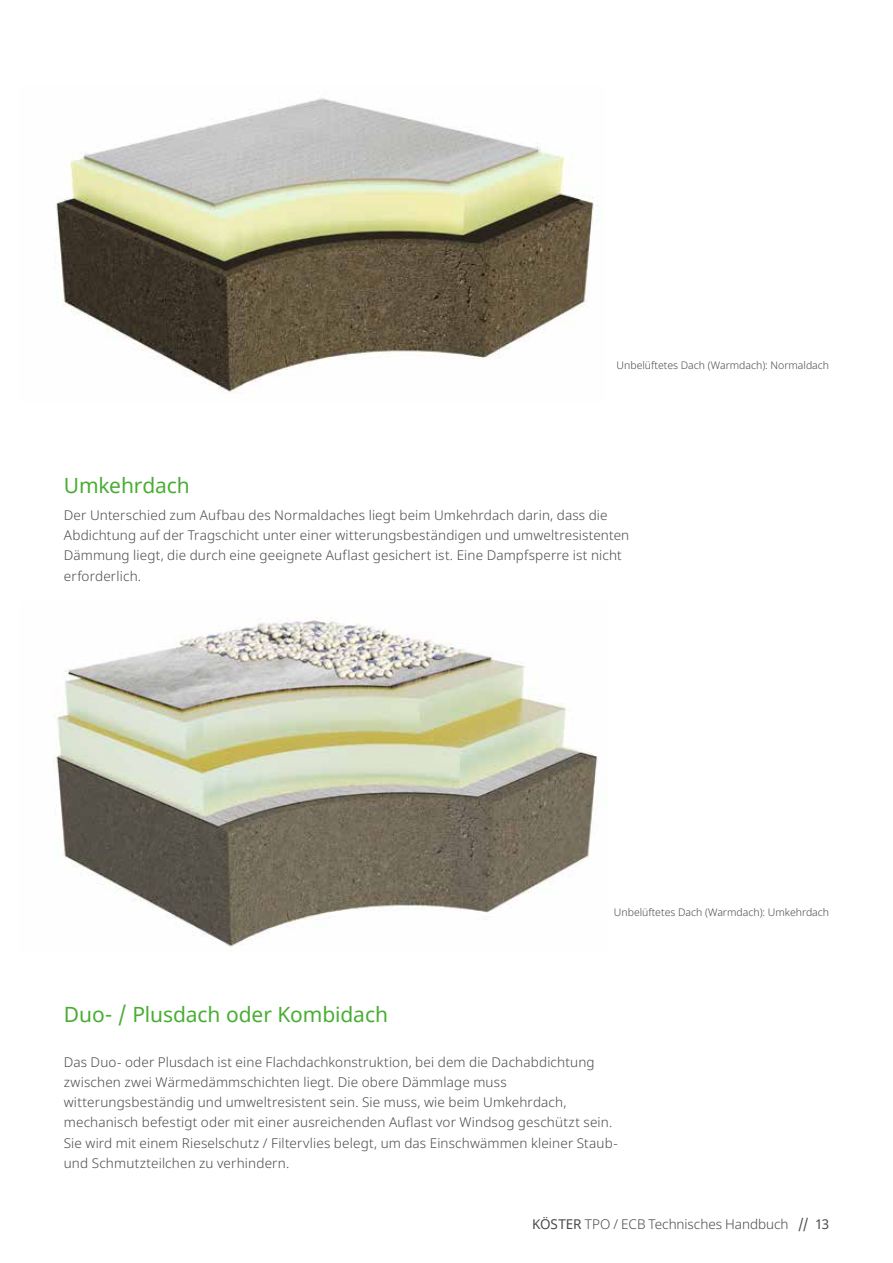
<style>
.page{position:relative;width:893px;height:1263px;background:#fff}
.page>*{position:absolute;margin:0;border:0;box-sizing:border-box;transform-origin:0 0}
.t1{font:21px "Noto Sans";letter-spacing:-.005em;color:#49ad33}
.t2{font:300 13.5px/20.2px "Noto Sans";letter-spacing:.01em;color:#4a4a49}
.t3{font:300 10.5px "Noto Sans";color:#4a4a49}
.s1{font-weight:400}
</style>
<div class="page">
<img style="left:56px;top:98px;width:542px;height:295px">
<img style="left:53px;top:617px;width:545px;height:330px">
<p class="t3" style="left:617px;top:358px;width:214px">Unbelüftetes Dach (Warmdach): Normaldach</p>
<h1 class="t1" style="left:64px;top:471px;width:128px">Umkehrdach</h1>
<p class="t2" style="left:64px;top:505px;width:567px">Der Unterschied zum Aufbau des Normaldaches liegt beim Umkehrdach darin, dass die Abdichtung auf der Tragschicht unter einer witterungsbeständigen und umweltresistenten Dämmung liegt, die durch eine geeignete Auflast gesichert ist. Eine Dampfsperre ist nicht erforderlich.</p>
<p class="t3" style="left:614px;top:905px;width:217px">Unbelüftetes Dach (Warmdach): Umkehrdach</p>
<h1 class="t1" style="left:64px;top:1000px;width:326px">Duo- / Plusdach oder Kombidach</h1>
<p class="t2" style="left:64px;top:1052px;width:555px">Das Duo- oder Plusdach ist eine Flachdachkonstruktion, bei dem die Dachabdichtung zwischen zwei Wärmedämmschichten liegt. Die obere Dämmlage muss witterungsbeständig und umweltresistent sein. Sie muss, wie beim Umkehrdach, mechanisch befestigt oder mit einer ausreichenden Auflast vor Windsog geschützt sein.<br>Sie wird mit einem Rieselschutz / Filtervlies belegt, um das Einschwämmen kleiner Staub&shy;und Schmutzteilchen zu verhindern.</p>
<p class="t2" style="left:532px;top:1214px;width:298px"><span class="s1">KÖSTER</span> TPO / ECB Technisches Handbuch <span class="s1">// 13</span></p>
</div>
